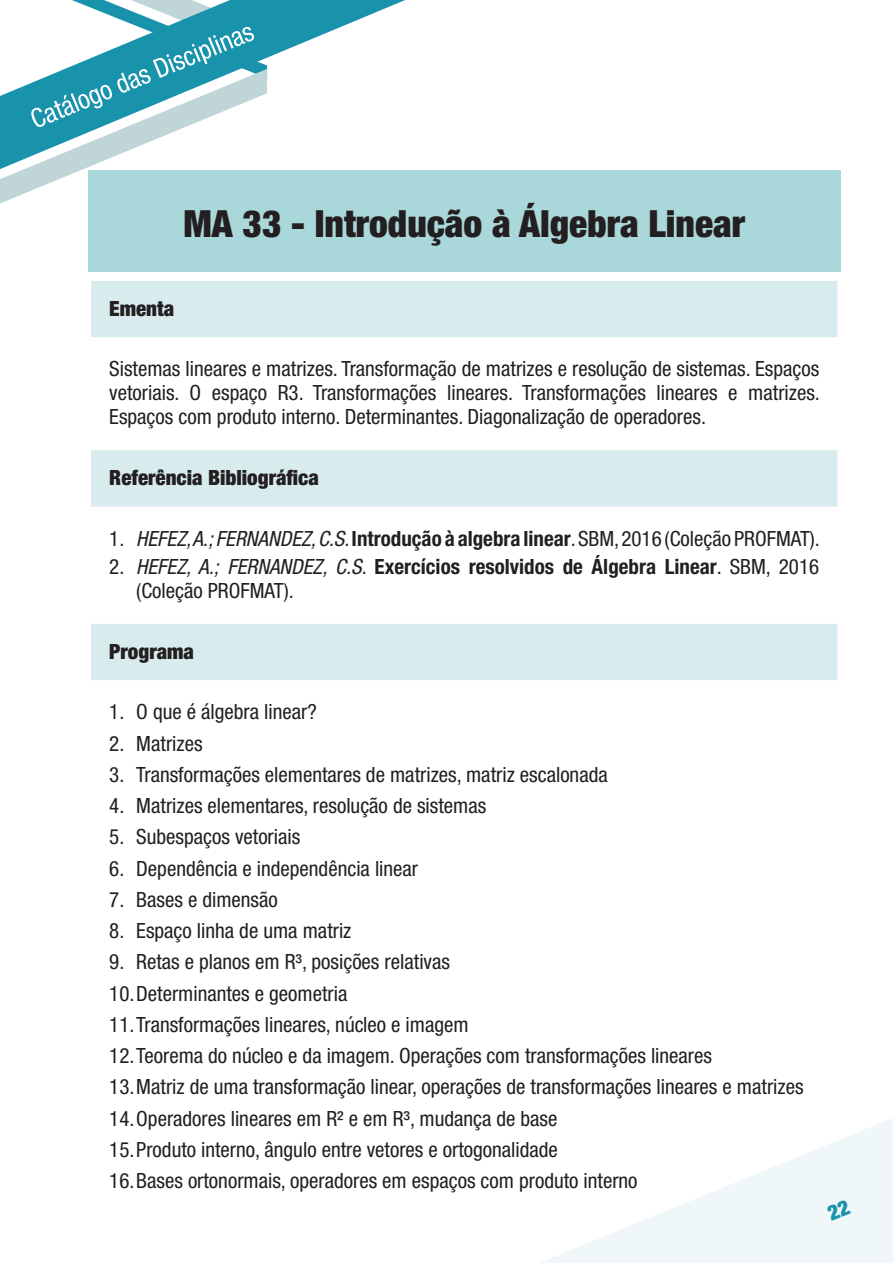
<style>
.page{position:relative;width:893px;height:1263px;background:#fff}
.page>*{position:absolute;margin:0;border:0;box-sizing:border-box;transform-origin:0 0}
.t1{font:900 condensed 37.5px "Helvetica Neue LT Pro";color:#231f20}
.t2{font:condensed 21px/31.2px "Helvetica Neue LT Pro";color:#231f20;text-align:justify}
.t3{font:700 condensed 21px "Helvetica Neue LT Std";color:#231f20}
.t4{font:900 condensed 21px "Helvetica Neue LT Pro";color:#231f20}
.s1{font-style:italic}
.s2{font-family:"Helvetica Neue LT Std";font-weight:700}
.s3{font-family:"Helvetica Neue LT Pro";font-weight:400}
.s4{font-family:"Helvetica Neue LT Pro";font-weight:400;font-style:italic}
</style>
<div class="page">
<div style="left:88px;top:170px;width:752px;height:106px;background:#aad7d9"></div>
<svg style="left:91px;top:281px;width:746px;height:399px"></svg>
<div style="left:85px;top:272px;width:758px;height:9px;background:#fff"></div>
<div style="left:85px;top:337px;width:758px;height:6px;background:#fff"></div>
<div style="left:85px;top:441px;width:758px;height:9px;background:#fff"></div>
<div style="left:85px;top:506px;width:758px;height:6px;background:#fff"></div>
<div style="left:85px;top:615px;width:758px;height:9px;background:#fff"></div>
<svg style="left:541px;top:1118px;width:352px;height:145px"></svg>
<svg style="left:267px;top:0;width:138px;height:79px"></svg>
<svg style="left:0;top:0;width:267px;height:204px"></svg>
<svg style="left:826px;top:1199px;width:25px;height:21px"></svg>
<h1 class="t1" style="left:183px;top:200px;width:563px">MA 33 - Introdução à Álgebra Linear</h1>
<p class="t4" style="left:109px;top:295px;width:66px">Ementa</p>
<p class="t2" style="left:109px;top:357px;width:712px;line-height:24px">Sistemas lineares e matrizes. Transformação de matrizes e resolução de sistemas. Espaços vetoriais. O espaço ℝ3. Transformações lineares. Transformações lineares e matrizes.<br>Espaços com produto interno. Determinantes. Diagonalização de operadores.</p>
<p class="t4" style="left:109px;top:465px;width:211px">Referência Bibliográfica</p>
<p class="t2" style="left:109px;top:523px;width:712px">1. <span class="s1">HEFEZ, A.; FERNANDEZ, C.S</span>. <span class="s2">Introdução à algebra linear</span>. SBM, 2016 (Coleção PROFMAT).</p>
<p class="t3" style="left:109px;top:554px;width:711px"><span class="s3">2.</span> <span class="s4">HEFEZ, A.; FERNANDEZ, C.S</span><span class="s3">.</span> Exercícios resolvidos de Álgebra Linear<span class="s3">. SBM, 2016</span></p>
<p class="t2" style="left:136px;top:575px;width:159px">(Coleção PROFMAT).</p>
<p class="t4" style="left:109px;top:638px;width:86px">Programa</p>
<p class="t2" style="left:109px;top:696px;width:209px">1. O que é álgebra linear?</p>
<p class="t2" style="left:109px;top:727px;width:95px">2. Matrizes</p>
<p class="t2" style="left:109px;top:759px;width:500px">3. Transformações elementares de matrizes, matriz escalonada</p>
<p class="t2" style="left:109px;top:790px;width:378px">4. Matrizes elementares, resolução de sistemas</p>
<p class="t2" style="left:109px;top:821px;width:192px">5. Subespaços vetoriais</p>
<p class="t2" style="left:109px;top:852px;width:310px">6. Dependência e independência linear</p>
<p class="t2" style="left:109px;top:884px;width:170px">7. Bases e dimensão</p>
<p class="t2" style="left:109px;top:915px;width:244px">8. Espaço linha de uma matriz</p>
<p class="t2" style="left:109px;top:946px;width:696px;text-align:left">9. Retas e planos em ℝ³, posições relativas<br>10.Determinantes e geometria<br>11.Transformações lineares, núcleo e imagem<br>12.Teorema do núcleo e da imagem. Operações com transformações lineares<br>13.Matriz de uma transformação linear, operações de transformações lineares e matrizes 14.Operadores lineares em ℝ² e em ℝ³, mudança de base<br>15.Produto interno, ângulo entre vetores e ortogonalidade<br>16.Bases ortonormais, operadores em espaços com produto interno</p>
</div>
